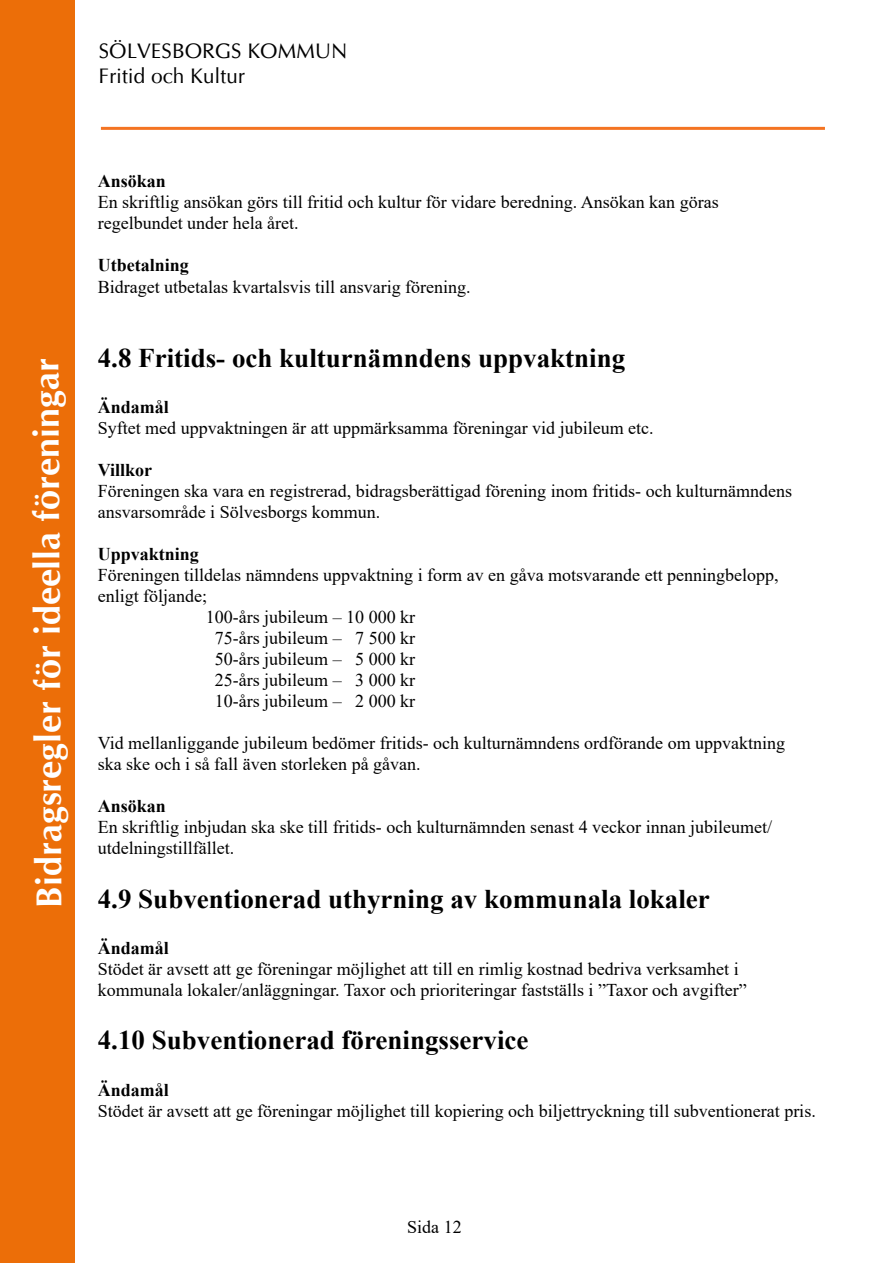
<style>
.page{position:relative;width:893px;height:1263px;background:#fff}
.page>*{position:absolute;margin:0;border:0;box-sizing:border-box;transform-origin:0 0}
.t1{font:700 36px "CG Omega";letter-spacing:-.005em;color:#fff}
.t2{font:700 27px "Times New Roman";color:#000}
.t3{font:21px/25.2px "CG Omega";color:#000}
.t4{font:18px/21px "Times New Roman";color:#000}
.t5{font:700 18px "Times New Roman";color:#000}
</style>
<div class="page">
<div style="left:0;top:0;width:74px;height:1263px;background:#ec6e08"></div>
<hr style="left:101px;top:127px;width:724px;height:3px;background:#f47422">
<p class="t3" style="left:99px;top:39px;width:250px">SÖLVESBORGS KOMMUN<br>Fritid och Kultur</p>
<h1 class="t1" style="left:25px;top:908px;width:551px;rotate:-90deg">Bidragsregler för ideella föreningar</h1>
<p class="t5" style="left:98px;top:168px;width:70px">Ansökan</p>
<p class="t4" style="left:98px;top:191px;width:622px">En skriftlig ansökan görs till fritid och kultur för vidare beredning. Ansökan kan göras regelbundet under hela året.</p>
<p class="t5" style="left:98px;top:252px;width:93px">Utbetalning</p>
<p class="t4" style="left:98px;top:275px;width:374px">Bidraget utbetalas kvartalsvis till ansvarig förening.</p>
<h2 class="t2" style="left:98px;top:338px;width:529px">4.8 Fritids- och kulturnämndens uppvaktning</h2>
<p class="t5" style="left:98px;top:394px;width:73px">Ändamål</p>
<p class="t4" style="left:98px;top:417px;width:557px">Syftet med uppvaktningen är att uppmärksamma föreningar vid jubileum etc.</p>
<p class="t5" style="left:98px;top:457px;width:56px">Villkor</p>
<p class="t4" style="left:98px;top:480px;width:696px">Föreningen ska vara en registrerad, bidragsberättigad förening inom fritids- och kulturnämndens ansvarsområde i Sölvesborgs kommun.</p>
<p class="t5" style="left:98px;top:541px;width:103px">Uppvaktning</p>
<p class="t4" style="left:98px;top:564px;width:682px">Föreningen tilldelas nämndens uppvaktning i form av en gåva motsvarande ett penningbelopp,</p>
<p class="t4" style="left:98px;top:585px;width:111px">enligt följande;</p>
<p class="t4" style="left:206px;top:606px;width:211px">100-års jubileum – 10 000 kr</p>
<p class="t4" style="left:215px;top:627px;width:202px">75-års jubileum – 7 500 kr</p>
<p class="t4" style="left:215px;top:648px;width:202px">50-års jubileum – 5 000 kr</p>
<p class="t4" style="left:215px;top:669px;width:202px">25-års jubileum – 3 000 kr</p>
<p class="t4" style="left:215px;top:690px;width:202px">10-års jubileum – 2 000 kr</p>
<p class="t4" style="left:98px;top:732px;width:689px">Vid mellanliggande jubileum bedömer fritids- och kulturnämndens ordförande om uppvaktning ska ske och i så fall även storleken på gåvan.</p>
<p class="t5" style="left:98px;top:793px;width:70px">Ansökan</p>
<p class="t4" style="left:98px;top:816px;width:676px">En skriftlig inbjudan ska ske till fritids- och kulturnämnden senast 4 veckor innan jubileumet/ utdelningstillfället.</p>
<h2 class="t2" style="left:98px;top:879px;width:614px">4.9 Subventionerad uthyrning av kommunala lokaler</h2>
<p class="t5" style="left:98px;top:935px;width:73px">Ändamål</p>
<p class="t4" style="left:98px;top:958px;width:650px">Stödet är avsett att ge föreningar möjlighet att till en rimlig kostnad bedriva verksamhet i kommunala lokaler/anläggningar. Taxor och prioriteringar fastställs i ”Taxor och avgifter”</p>
<h2 class="t2" style="left:98px;top:1021px;width:432px">4.10 Subventionerad föreningsservice</h2>
<p class="t5" style="left:98px;top:1076px;width:73px">Ändamål</p>
<p class="t4" style="left:98px;top:1099px;width:719px">Stödet är avsett att ge föreningar möjlighet till kopiering och biljettryckning till subventionerat pris.</p>
<p class="t4" style="left:407px;top:1216px;width:56px">Sida 12</p>
</div>
